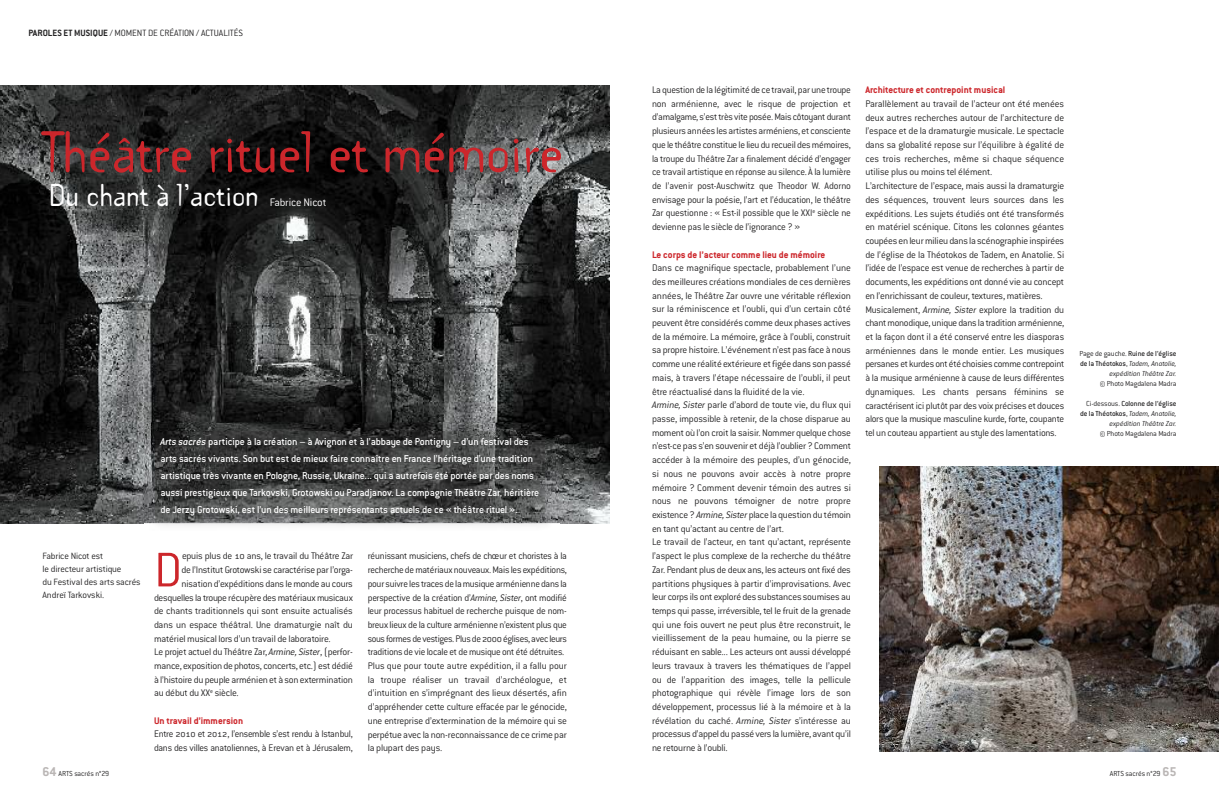
<style>
.page{position:relative;width:1219px;height:808px;background:#fff}
.page>*{position:absolute;margin:0;border:0;box-sizing:border-box;transform-origin:0 0}
.t1{font:300 53.4px "Conduit OSITC";color:#cc262b}
.t2{font:52px "Dewsbury";color:#cc262b}
.t3{font:28px "Dewsbury";color:#fff}
.t4{font:300 12px "Conduit ITC";letter-spacing:-.01em;color:#fff}
.t5{font:500 11px/17px "Conduit OSITC";letter-spacing:-.005em;color:#fff}
.t6{font:300 10.5px/13.7px "Conduit OSITC";letter-spacing:-.015em;color:#272627}
.t7{font:700 10.5px "Conduit ITC";color:#cc262b}
.t8{font:300 10px/13px "Conduit ITC";letter-spacing:-.01em;color:#272627}
.t9{font:italic 300 8px/10px "Conduit OSITC";letter-spacing:-.005em;color:#272627;text-align:right}
.t10{font:300 8px "Conduit OSITC";letter-spacing:-.02em;color:#272627}
.t11{font:300 8px "Conduit ITC";letter-spacing:-.015em;color:#272627}
.s1{font-weight:700}
.s2{font-style:italic}
.s3{font-weight:700;font-size:14px;color:#bab6b5}
.s4{font-style:normal}
.s5{font-weight:500;font-style:normal}
</style>
<div class="page">
<img style="left:0;top:85px;width:609px;height:438px">
<img style="left:144px;top:422px;width:415px;height:104px">
<img style="left:155px;top:432px;width:389px;height:89px">
<img style="left:879px;top:467px;width:340px;height:284px">
<p class="t8" style="left:28px;top:27px;width:216px"><span class="s1">PAROLES ET MUSIQUE</span> / MOMENT DE CRÉATION / ACTUALITÉS</p>
<h2 class="t2" style="left:43px;top:124px;width:522px">Théâtre rituel et mémoire</h2>
<h3 class="t3" style="left:49px;top:180px;width:211px">Du chant à l’action</h3>
<p class="t4" style="left:270px;top:199px;width:58px">Fabrice Nicot</p>
<p class="t5" style="left:160px;top:434px;width:380px"><span class="s2">Arts sacrés</span> participe à la création – à Avignon et à l’abbaye de Pontigny – d’un festival des arts sacrés vivants. Son but est de mieux faire connaître en France l’héritage d’une tradition artistique très vivante en Pologne, Russie, Ukraine... qui a autrefois été portée par des noms aussi prestigieux que Tarkovski, Grotowski ou Paradjanov. La compagnie Théâtre Zar, héritière de Jerzy Grotowski, est l’un des meilleurs représentants actuels de ce « théâtre rituel ».</p>
<p class="t8" style="left:43px;top:551px;width:100px">Fabrice Nicot est<br>le directeur artistique<br>du Festival des arts sacrés<br>Andreï Tarkovski.</p>
<p class="t11" style="left:43px;top:771px;width:68px"><span class="s3">64</span> ARTS sacrés n°29</p>
<h1 class="t1" style="left:154px;top:553px;width:30px">D</h1>
<p class="t6" style="left:182px;top:550px;width:173px">epuis plus de 10 ans, le travail du Théâtre Zar</p>
<p class="t6" style="left:182px;top:564px;width:173px">de l’InstitutGrotowski se caractérise parl’orga-</p>
<p class="t6" style="left:182px;top:578px;width:173px">nisation d’expéditions dans lemonde au cours</p>
<p class="t6" style="left:154px;top:591px;width:200px">desquelles la troupe récupèredesmatériauxmusicaux</p>
<p class="t6" style="left:154px;top:605px;width:200px">de chants traditionnels qui sont ensuite actualisés</p>
<p class="t6" style="left:154px;top:619px;width:200px">dans un espace théâtral. Une dramaturgie naît du</p>
<p class="t6" style="left:154px;top:633px;width:178px">matériel musical lors d’un travail de laboratoire.</p>
<p class="t6" style="left:154px;top:646px;width:200px">Le projet actuel du Théâtre Zar, <span class="s2">Armine, Sister</span>, (perfor-</p>
<p class="t6" style="left:154px;top:660px;width:200px">mance, exposition de photos, concerts, etc.) est dédié</p>
<p class="t6" style="left:154px;top:674px;width:200px">à l’histoire du peuple arménien et à son extermination</p>
<p class="t6" style="left:154px;top:687px;width:86px">au début du XX<sup>e</sup> siècle.</p>
<p class="t7" style="left:154px;top:717px;width:91px">Un travail d’immersion</p>
<p class="t6" style="left:154px;top:728px;width:200px">Entre 2010 et 2012, l’ensemble s’est rendu à Istanbul, dans des villes anatoliennes, à Erevan et à Jérusalem,</p>
<p class="t6" style="left:368px;top:550px;width:201px">réunissant musiciens, chefs de chœur et choristes à la recherche dematériauxnouveaux.Mais les expéditions, pour suivre les tracesde lamusique arméniennedans la perspective de la création d’<span class="s2">Armine, Sister</span>, ont modifié leur processus habituel de recherche puisque de nom&shy;breux lieux de la culture arménienne n’existent plus que sousformesdevestiges.Plusde2000églises,avecleurs traditions de vie locale et de musique ont été détruites.<br>Plus que pour toute autre expédition, il a fallu pour la troupe réaliser un travail d’archéologue, et d’intuition en s’imprégnant des lieux désertés, afin d’appréhender cette culture effacée par le génocide, une entreprise d’extermination de la mémoire qui se perpétue avec la non-reconnaissance de ce crime par la plupart des pays.</p>
<p class="t6" style="left:652px;top:84px;width:200px;text-align:justify">La question de la légitimité de ce travail, par une troupe non arménienne, avec le risque de projection et d’amalgame, s’esttrès viteposée.Mais côtoyantdurant plusieurs années les artistes arméniens, et consciente que le théâtre constitue le lieu du recueil desmémoires, la troupe du Théâtre Zar a finalement décidé d’engager ce travail artistique en réponse au silence. À la lumière de l’avenir post-Auschwitz que Theodor W. Adorno envisage pour la poésie, l’art et l’éducation, le théâtre Zar questionne : « Est-il possible que le XXI<sup>e</sup> siècle ne devienne pas le siècle de l’ignorance ? »</p>
<p class="t7" style="left:652px;top:251px;width:175px">Le corps de l’acteur comme lieu de mémoire</p>
<p class="t6" style="left:652px;top:262px;width:200px">Dans ce magnifique spectacle, probablement l’une des meilleures créations mondiales de ces dernières années, le Théâtre Zar ouvre une véritable réflexion sur la réminiscence et l’oubli, qui d’un certain côté peuvent être considérés comme deux phases actives de la mémoire. La mémoire, grâce à l’oubli, construit sa propre histoire. L’événement n’est pas face à nous comme une réalité extérieure etfigée dans son passé mais, à travers l’étape nécessaire de l’oubli, il peut être réactualisé dans la fluidité de la vie.<br><span class="s2">Armine, Sister</span> parle d’abord de toute vie, du flux qui passe, impossible à retenir, de la chose disparue au moment où l’on croit la saisir. Nommer quelque chose n’est-ce pas s’en souvenir et déjà l’oublier ? Comment accéder à la mémoire des peuples, d’un génocide, si nous ne pouvons avoir accès à notre propre mémoire ? Comment devenir témoin des autres si nous ne pouvons témoigner de notre propre existence ? <span class="s2">Armine, Sister</span> place la question du témoin en tant qu’actant au centre de l’art.<br>Le travail de l’acteur, en tant qu’actant, représente l’aspect le plus complexe de la recherche du théâtre Zar. Pendant plus de deux ans, les acteurs ont fixé des partitions physiques à partir d’improvisations. Avec leur corps ils ont exploré des substances soumises au temps qui passe, irréversible, tel le fruit de la grenade qui une fois ouvert ne peut plus être reconstruit, le vieillissement de la peau humaine, ou la pierre se réduisant en sable... Les acteurs ont aussi développé leurs travaux à travers les thématiques de l’appel ou de l’apparition des images, telle la pellicule photographique qui révèle l’image lors de son développement, processus lié à la mémoire et à la révélation du caché. <span class="s2">Armine, Sister</span> s’intéresse au processus d’appel du passé vers la lumière, avant qu’il ne retourne à l’oubli.</p>
<p class="t7" style="left:865px;top:87px;width:142px">Architecture et contrepoint musical</p>
<p class="t6" style="left:865px;top:98px;width:200px">Parallèlement au travail de l’acteur ont été menées deux autres recherches autour de l’architecture de l’espace et de la dramaturgie musicale. Le spectacle dans sa globalité repose sur l’équilibre à égalité de ces trois recherches, même si chaque séquence utilise plus ou moins tel élément.<br>L’architecture de l’espace, mais aussi la dramaturgie des séquences, trouvent leurs sources dans les expéditions. Les sujets étudiés ont été transformés en matériel scénique. Citons les colonnes géantes coupées enleurmilieu dans la scénographie inspirées de l’église de la Théotokos de Tadem, en Anatolie. Si l’idée de l’espace est venue de recherches à partir de documents, les expéditions ont donné vie au concept en l’enrichissant de couleur, textures, matières.<br>Musicalement, <span class="s2">Armine, Sister</span> explore la tradition du chantmonodique,unique dans la traditionarménienne, et la façon dont il a été conservé entre les diasporas arméniennes dans le monde entier. Les musiques persanes et kurdes ont été choisies comme contrepoint à la musique arménienne à cause de leurs différentes dynamiques. Les chants persans féminins se caractérisentici plutôt par des voix précises et douces alors que la musique masculine kurde, forte, coupante tel un couteau appartient au style des lamentations.</p>
<p class="t9" style="left:1079px;top:349px;width:98px"><span class="s4">Page de gauche.</span> <span class="s5">Ruine de l’église de la Théotokos</span><span class="s4">,</span> Tadem, Anatolie, expédition Théâtre Zar.</p>
<p class="t10" style="left:1100px;top:381px;width:78px">© Photo Magdalena Madra</p>
<p class="t9" style="left:1080px;top:399px;width:98px"><span class="s4">Ci-dessous.</span> <span class="s5">Colonne de l’église de la Théotokos</span><span class="s4">,</span> Tadem, Anatolie, expédition Théâtre Zar.</p>
<p class="t10" style="left:1100px;top:431px;width:78px">© Photo Magdalena Madra</p>
<p class="t11" style="left:1110px;top:771px;width:68px">ARTS sacrés n°29 <span class="s3">65</span></p>
</div>
